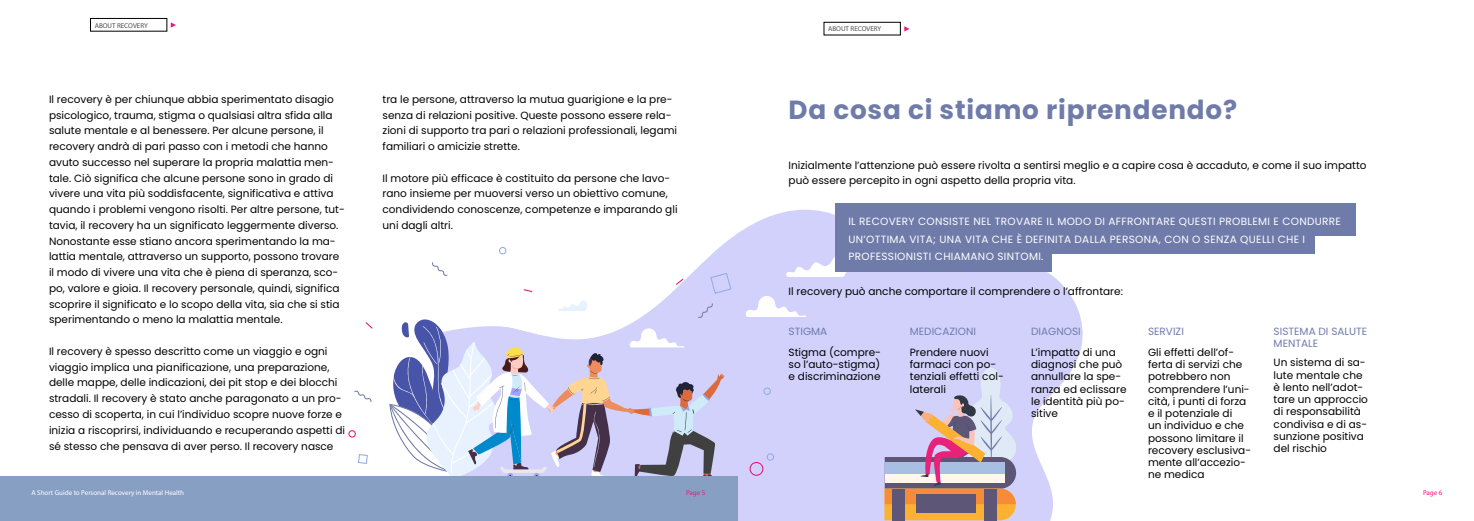
<style>
.page{position:relative;width:1474px;height:521px;background:#fff}
.page>*{position:absolute;margin:0;border:0;box-sizing:border-box;transform-origin:0 0}
.t1{font:700 26.25px "Poppins";letter-spacing:.03em;color:#6f7ba9}
.t2{font:10.5px/15.8px "Poppins";color:#000}
.t3{font:10.5px/17.5px "Poppins";letter-spacing:.03em;color:#fff}
.t4{font:10.5px/12.2px "Poppins";color:#6f7baa}
.t5{font:7px "Myriad Pro";color:#fff}
.t6{font:7px "Myriad Pro";color:#4d4d4d}
.t7{font:7px "Myriad Pro";color:#e81a7b}
</style>
<div class="page">
<svg style="left:738px;top:209px;width:345px;height:312px;background:#d6d5fc"></svg>
<svg style="left:745px;top:296px;width:61px;height:21px"></svg>
<svg style="left:785px;top:254px;width:63px;height:23px"></svg>
<svg style="left:763px;top:387px;width:8px;height:8px"></svg>
<svg style="left:749px;top:453px;width:25px;height:23px"></svg>
<svg style="left:447px;top:233px;width:291px;height:244px"></svg>
<svg style="left:710px;top:273px;width:21px;height:21px"></svg>
<svg style="left:358px;top:454px;width:10px;height:10px"></svg>
<svg style="left:499px;top:247px;width:7px;height:7px"></svg>
<svg style="left:348px;top:430px;width:8px;height:7px"></svg>
<svg style="left:432px;top:262px;width:15px;height:14px"></svg>
<svg style="left:354px;top:391px;width:18px;height:11px"></svg>
<svg style="left:676px;top:279px;width:7px;height:6px"></svg>
<svg style="left:523px;top:289px;width:9px;height:3px"></svg>
<svg style="left:365px;top:322px;width:8px;height:7px"></svg>
<svg style="left:389px;top:300px;width:335px;height:177px"></svg>
<div style="left:0;top:477px;width:738px;height:44px;background:#889fc4"></div>
<svg style="left:884px;top:368px;width:132px;height:152px;background:#c1aebb"></svg>
<div style="left:835px;top:227px;width:479px;height:26px;background:#6f7ba9"></div>
<div style="left:835px;top:248px;width:217px;height:24px;background:#6f7ba9"></div>
<div style="left:835px;top:203px;width:521px;height:32px;background:#6f7ba9"></div>
<svg style="left:171px;top:22px;width:5px;height:6px"></svg>
<div style="left:90px;top:18px;width:77px;height:14px;border:1px solid #000"></div>
<svg style="left:904px;top:26px;width:5px;height:6px"></svg>
<div style="left:823px;top:22px;width:77px;height:13px;border:1px solid #000"></div>
<p class="t6" style="left:95px;top:21px;width:55px">ABOUT RECOVERY</p>
<p class="t2" style="left:49px;top:91px;width:297px">Il recovery è per chiunque abbia sperimentato disagio psicologico, trauma, stigma o qualsiasi altra sfida alla salute mentale e al benessere. Per alcune persone, il recovery andrà di pari passo con i metodi che hanno avuto successo nel superare la propria malattia men&shy;tale. Ciò significa che alcune persone sono in grado di vivere una vita più soddisfacente, significativa e attiva quando i problemi vengono risolti. Per altre persone, tut&shy;tavia, il recovery ha un significato leggermente diverso.<br>Nonostante esse stiano ancora sperimentando la ma&shy;lattia mentale, attraverso un supporto, possono trovare il modo di vivere una vita che è piena di speranza, sco&shy;po, valore e gioia. Il recovery personale, quindi, significa scoprire il significato e lo scopo della vita, sia che si stia sperimentando o meno la malattia mentale.</p>
<p class="t2" style="left:49px;top:343px;width:297px">Il recovery è spesso descritto come un viaggio e ogni viaggio implica una pianificazione, una preparazione, delle mappe, delle indicazioni, dei pit stop e dei blocchi stradali. Il recovery è stato anche paragonato a un pro&shy;cesso di scoperta, in cui l’individuo scopre nuove forze e inizia a riscoprirsi, individuando e recuperando aspetti di sé stesso che pensava di aver perso. Il recovery nasce</p>
<p class="t2" style="left:382px;top:91px;width:296px">tra le persone, attraverso la mutua guarigione e la pre&shy;senza di relazioni positive. Queste possono essere rela&shy;zioni di supporto tra pari o relazioni professionali, legami familiari o amicizie strette.</p>
<p class="t2" style="left:382px;top:170px;width:296px">Il motore più efficace è costituito da persone che lavo&shy;rano insieme per muoversi verso un obiettivo comune, condividendo conoscenze, competenze e imparando gli uni dagli altri.</p>
<p class="t5" style="left:32px;top:488px;width:154px">A Short Guide to Personal Recovery in Mental Health</p>
<p class="t7" style="left:686px;top:488px;width:21px">Page 5</p>
<p class="t6" style="left:828px;top:25px;width:55px">ABOUT RECOVERY</p>
<h1 class="t1" style="left:788px;top:95px;width:450px">Da cosa ci stiamo riprendendo?</h1>
<p class="t2" style="left:788px;top:157px;width:579px">Inizialmente l’attenzione può essere rivolta a sentirsi meglio e a capire cosa è accaduto, e come il suo impatto può essere percepito in ogni aspetto della propria vita.</p>
<p class="t3" style="left:848px;top:213px;width:494px">IL RECOVERY CONSISTE NEL TROVARE IL MODO DI AFFRONTARE QUESTI PROBLEMI E CONDURRE<br>UN’OTTIMA VITA; UNA VITA CHE È DEFINITA DALLA PERSONA, CON O SENZA QUELLI CHE I<br>PROFESSIONISTI CHIAMANO SINTOMI.</p>
<p class="t2" style="left:788px;top:283px;width:336px">Il recovery può anche comportare il comprendere o l’affrontare:</p>
<p class="t4" style="left:788px;top:325px;width:40px">STIGMA</p>
<p class="t2" style="left:788px;top:346px;width:94px;line-height:12.2px;text-align:justify">Stigma (compre&shy;so l’auto-stigma) e discriminazione</p>
<p class="t4" style="left:909px;top:325px;width:68px">MEDICAZIONI</p>
<p class="t2" style="left:909px;top:346px;width:95px;line-height:12.2px">Prendere nuovi farmaci con po&shy;tenziali effetti col&shy;laterali</p>
<p class="t4" style="left:1031px;top:325px;width:51px">DIAGNOSI</p>
<p class="t2" style="left:1031px;top:346px;width:97px;line-height:12.2px">L’impatto di una diagnosi che può annullare la spe&shy;ranza ed eclissare le identità più po&shy;sitive</p>
<p class="t4" style="left:1147px;top:325px;width:37px">SERVIZI</p>
<p class="t2" style="left:1147px;top:346px;width:105px;line-height:12.2px">Gli effetti dell’of&shy;ferta di servizi che potrebbero non comprendere l’uni&shy;cità, i punti di forza e il potenziale di<br>un individuo e che possono limitare il recovery esclusiva&shy;mente all’accezio&shy;ne medica</p>
<p class="t4" style="left:1273px;top:325px;width:95px">SISTEMA DI SALUTE<br>MENTALE</p>
<p class="t2" style="left:1273px;top:357px;width:96px;line-height:12.2px">Un sistema di sa&shy;lute mentale che è lento nell’adot&shy;tare un approccio di responsabilità condivisa e di as&shy;sunzione positiva del rischio</p>
<p class="t7" style="left:1422px;top:488px;width:21px">Page 6</p>
</div>
